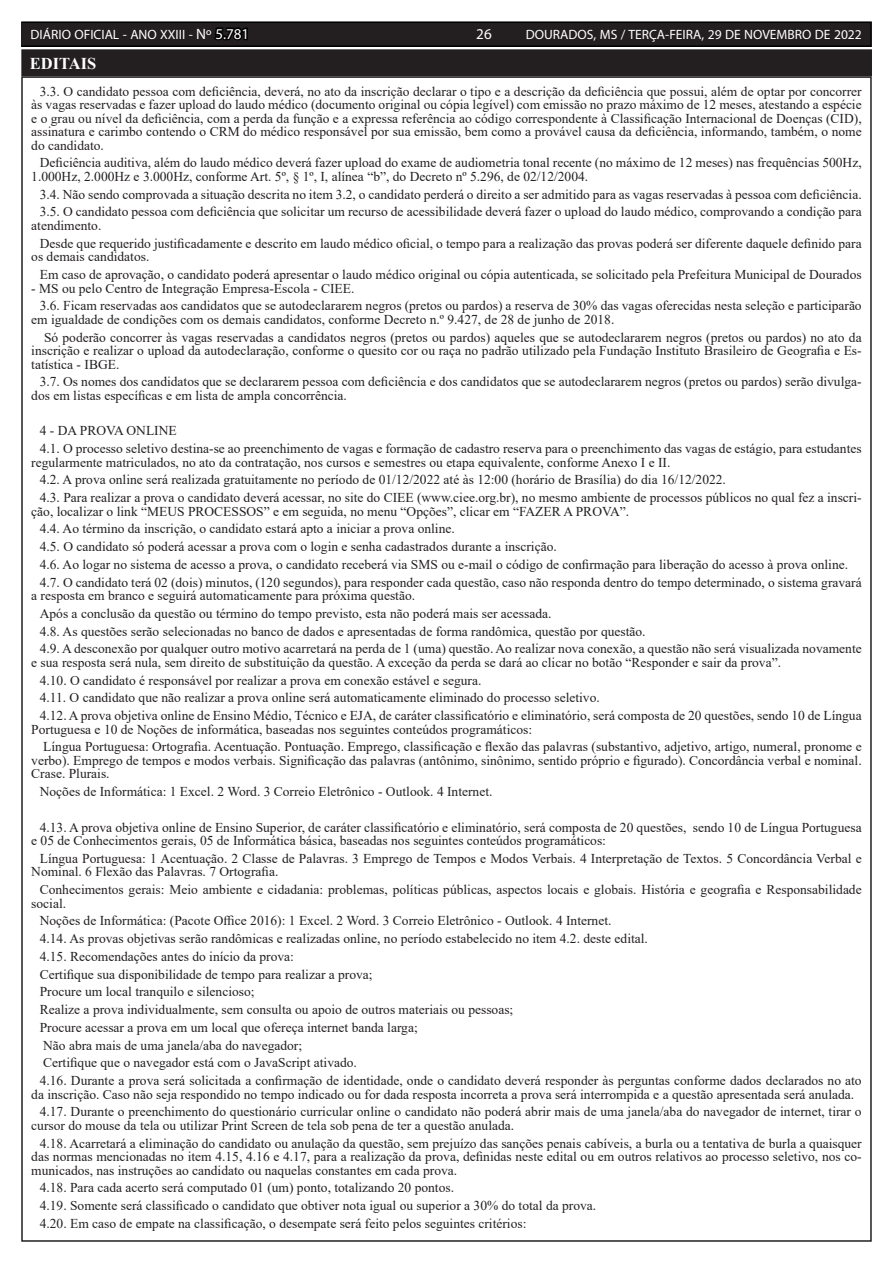
<style>
.page{position:relative;width:893px;height:1263px;background:#fff}
.page>*{position:absolute;margin:0;border:0;box-sizing:border-box;transform-origin:0 0}
.t1{font:700 16.5px "Times New Roman";color:#fff}
.t2{font:15px "Myriad Pro";color:#fff}
.t3{font:13.5px/17.7px "Times New Roman";color:#231f20}
.t4{font:13.5px "Myriad Pro";color:#fff}
.s1{font-size:15px}
.s2{font-size:15px;color:#000}
</style>
<div class="page">
<div style="left:21px;top:22px;width:850px;height:24px;background:#231f20"></div>
<div style="left:21px;top:21px;width:851px;height:26px;border:2px solid #000"></div>
<div style="left:23px;top:51px;width:847px;height:23px;background:#231f20"></div>
<div style="left:21px;top:49px;width:851px;height:27px;border:4px solid #231f20"></div>
<p class="t4" style="left:31px;top:26px;width:220px">DIÁRIO OFICIAL - ANO XXIII - <span class="s1">Nº</span> <span class="s2">5.781</span></p>
<p class="t2" style="left:476px;top:24px;width:17px">26</p>
<p class="t4" style="left:526px;top:26px;width:338px">DOURADOS, MS / TERÇA-FEIRA, 29 DE NOVEMBRO DE 2022</p>
<p class="t1" style="left:30px;top:52px;width:68px">EDITAIS</p>
<p class="t3" style="left:31px;top:84px;width:832px;line-height:13.5px;text-align:justify;text-indent:9px">3.3. O candidato pessoa com deficiência, deverá, no ato da inscrição declarar o tipo e a descrição da deficiência que possui, além de optar por concorrer às vagas reservadas e fazer upload do laudo médico (documento original ou cópia legível) com emissão no prazo máximo de 12 meses, atestando a espécie e o grau ou nível da deficiência, com a perda da função e a expressa referência ao código correspondente à Classificação Internacional de Doenças (CID), assinatura e carimbo contendo o CRM do médico responsável por sua emissão, bem como a provável causa da deficiência, informando, também, o nome do candidato.</p>
<p class="t3" style="left:31px;top:156px;width:832px;line-height:13.5px;text-indent:9px">Deficiência auditiva, além do laudo médico deverá fazer upload do exame de audiometria tonal recente (no máximo de 12 meses) nas frequências 500Hz,<br>1.000Hz, 2.000Hz e 3.000Hz, conforme Art. 5º, § 1º, I, alínea “b”, do Decreto nº 5.296, de 02/12/2004.</p>
<p class="t3" style="left:40px;top:185px;width:823px">3.4. Não sendo comprovada a situação descrita no item 3.2, o candidato perderá o direito a ser admitido para as vagas reservadas à pessoa com deficiência.<br>3.5. O candidato pessoa com deficiência que solicitar um recurso de acessibilidade deverá fazer o upload do laudo médico, comprovando a condição para</p>
<p class="t3" style="left:40px;top:216px;width:823px;text-indent:-9px">atendimento.<br>Desde que requerido justificadamente e descrito em laudo médico oficial, o tempo para a realização das provas poderá ser diferente daquele definido para</p>
<p class="t3" style="left:40px;top:247px;width:823px;text-indent:-9px">os demais candidatos.<br>Em caso de aprovação, o candidato poderá apresentar o laudo médico original ou cópia autenticada, se solicitado pela Prefeitura Municipal de Dourados</p>
<p class="t3" style="left:40px;top:279px;width:823px;text-indent:-9px">- MS ou pelo Centro de Integração Empresa-Escola - CIEE.<br>3.6. Ficam reservadas aos candidatos que se autodeclararem negros (pretos ou pardos) a reserva de 30% das vagas oferecidas nesta seleção e participarão</p>
<p class="t3" style="left:44px;top:310px;width:819px;text-indent:-13px">em igualdade de condições com os demais candidatos, conforme Decreto n.º 9.427, de 28 de junho de 2018.<br>Só poderão concorrer às vagas reservadas a candidatos negros (pretos ou pardos) aqueles que se autodeclararem negros (pretos ou pardos) no ato da</p>
<p class="t3" style="left:31px;top:343px;width:832px;line-height:13.5px">inscrição e realizar o upload da autodeclaração, conforme o quesito cor ou raça no padrão utilizado pela Fundação Instituto Brasileiro de Geografia e Es&shy;tatística - IBGE.</p>
<p class="t3" style="left:31px;top:375px;width:832px;line-height:13.5px;text-indent:9px">3.7. Os nomes dos candidatos que se declararem pessoa com deficiência e dos candidatos que se autodeclararem negros (pretos ou pardos) serão divulga&shy;dos em listas específicas e em lista de ampla concorrência.</p>
<p class="t3" style="left:40px;top:421px;width:823px">4 - DA PROVA ONLINE<br>4.1. O processo seletivo destina-se ao preenchimento de vagas e formação de cadastro reserva para o preenchimento das vagas de estágio, para estudantes</p>
<p class="t3" style="left:40px;top:453px;width:823px;text-indent:-9px">regularmente matriculados, no ato da contratação, nos cursos e semestres ou etapa equivalente, conforme Anexo I e II.<br>4.2. A prova online será realizada gratuitamente no período de 01/12/2022 até às 12:00 (horário de Brasília) do dia 16/12/2022.<br>4.3. Para realizar a prova o candidato deverá acessar, no site do CIEE (www.ciee.org.br), no mesmo ambiente de processos públicos no qual fez a inscri-</p>
<p class="t3" style="left:40px;top:502px;width:823px;text-indent:-9px">ção, localizar o link “MEUS PROCESSOS” e em seguida, no menu “Opções”, clicar em “FAZER A PROVA”.<br>4.4. Ao término da inscrição, o candidato estará apto a iniciar a prova online.<br>4.5. O candidato só poderá acessar a prova com o login e senha cadastrados durante a inscrição.<br>4.6. Ao logar no sistema de acesso a prova, o candidato receberá via SMS ou e-mail o código de confirmação para liberação do acesso à prova online.<br>4.7. O candidato terá 02 (dois) minutos, (120 segundos), para responder cada questão, caso não responda dentro do tempo determinado, o sistema gravará</p>
<p class="t3" style="left:40px;top:586px;width:823px;text-indent:-9px">a resposta em branco e seguirá automaticamente para próxima questão.<br>Após a conclusão da questão ou término do tempo previsto, esta não poderá mais ser acessada.<br>4.8. As questões serão selecionadas no banco de dados e apresentadas de forma randômica, questão por questão.<br>4.9. A desconexão por qualquer outro motivo acarretará na perda de 1 (uma) questão. Ao realizar nova conexão, a questão não será visualizada novamente</p>
<p class="t3" style="left:40px;top:653px;width:823px;text-indent:-9px">e sua resposta será nula, sem direito de substituição da questão. A exceção da perda se dará ao clicar no botão “Responder e sair da prova”.<br>4.10. O candidato é responsável por realizar a prova em conexão estável e segura.<br>4.11. O candidato que não realizar a prova online será automaticamente eliminado do processo seletivo.<br>4.12. A prova objetiva online de Ensino Médio, Técnico e EJA, de caráter classificatório e eliminatório, será composta de 20 questões, sendo 10 de Língua</p>
<p class="t3" style="left:43px;top:720px;width:820px;text-indent:-12px">Portuguesa e 10 de Noções de informática, baseadas nos seguintes conteúdos programáticos:<br>Língua Portuguesa: Ortografia. Acentuação. Pontuação. Emprego, classificação e flexão das palavras (substantivo, adjetivo, artigo, numeral, pronome e</p>
<p class="t3" style="left:31px;top:753px;width:832px;line-height:13.5px">verbo). Emprego de tempos e modos verbais. Significação das palavras (antônimo, sinônimo, sentido próprio e figurado). Concordância verbal e nominal.<br>Crase. Plurais.</p>
<p class="t3" style="left:40px;top:782px;width:454px">Noções de Informática: 1 Excel. 2 Word. 3 Correio Eletrônico - Outlook. 4 Internet.</p>
<p class="t3" style="left:31px;top:820px;width:832px;line-height:13.5px;text-indent:9px">4.13. A prova objetiva online de Ensino Superior, de caráter classificatório e eliminatório, será composta de 20 questões, sendo 10 de Língua Portuguesa e 05 de Conhecimentos gerais, 05 de Informática básica, baseadas nos seguintes conteúdos programáticos:</p>
<p class="t3" style="left:31px;top:851px;width:832px;line-height:13.5px;text-indent:9px">Língua Portuguesa: 1 Acentuação. 2 Classe de Palavras. 3 Emprego de Tempos e Modos Verbais. 4 Interpretação de Textos. 5 Concordância Verbal e<br>Nominal. 6 Flexão das Palavras. 7 Ortografia.</p>
<p class="t3" style="left:31px;top:882px;width:832px;line-height:13.5px;text-indent:9px">Conhecimentos gerais: Meio ambiente e cidadania: problemas, políticas públicas, aspectos locais e globais. História e geografia e Responsabilidade social.</p>
<p class="t3" style="left:40px;top:911px;width:823px">Noções de Informática: (Pacote Office 2016): 1 Excel. 2 Word. 3 Correio Eletrônico - Outlook. 4 Internet.<br>4.14. As provas objetivas serão randômicas e realizadas online, no período estabelecido no item 4.2. deste edital.<br>4.15. Recomendações antes do início da prova:<br>Certifique sua disponibilidade de tempo para realizar a prova;<br>Procure um local tranquilo e silencioso;<br>Realize a prova individualmente, sem consulta ou apoio de outros materiais ou pessoas;<br>Procure acessar a prova em um local que ofereça internet banda larga;<br>Não abra mais de uma janela/aba do navegador;<br>Certifique que o navegador está com o JavaScript ativado.<br>4.16. Durante a prova será solicitada a confirmação de identidade, onde o candidato deverá responder às perguntas conforme dados declarados no ato</p>
<p class="t3" style="left:40px;top:1085px;width:823px;text-indent:-9px">da inscrição. Caso não seja respondido no tempo indicado ou for dada resposta incorreta a prova será interrompida e a questão apresentada será anulada.<br>4.17. Durante o preenchimento do questionário curricular online o candidato não poderá abrir mais de uma janela/aba do navegador de internet, tirar o</p>
<p class="t3" style="left:40px;top:1116px;width:823px;text-indent:-9px">cursor do mouse da tela ou utilizar Print Screen de tela sob pena de ter a questão anulada.<br>4.18. Acarretará a eliminação do candidato ou anulação da questão, sem prejuízo das sanções penais cabíveis, a burla ou a tentativa de burla a quaisquer</p>
<p class="t3" style="left:31px;top:1149px;width:832px;line-height:13.5px">das normas mencionadas no item 4.15, 4.16 e 4.17, para a realização da prova, definidas neste edital ou em outros relativos ao processo seletivo, nos co&shy;municados, nas instruções ao candidato ou naquelas constantes em cada prova.</p>
<p class="t3" style="left:40px;top:1179px;width:558px">4.18. Para cada acerto será computado 01 (um) ponto, totalizando 20 pontos.<br>4.19. Somente será classificado o candidato que obtiver nota igual ou superior a 30% do total da prova.<br>4.20. Em caso de empate na classificação, o desempate será feito pelos seguintes critérios:</p>
</div>
